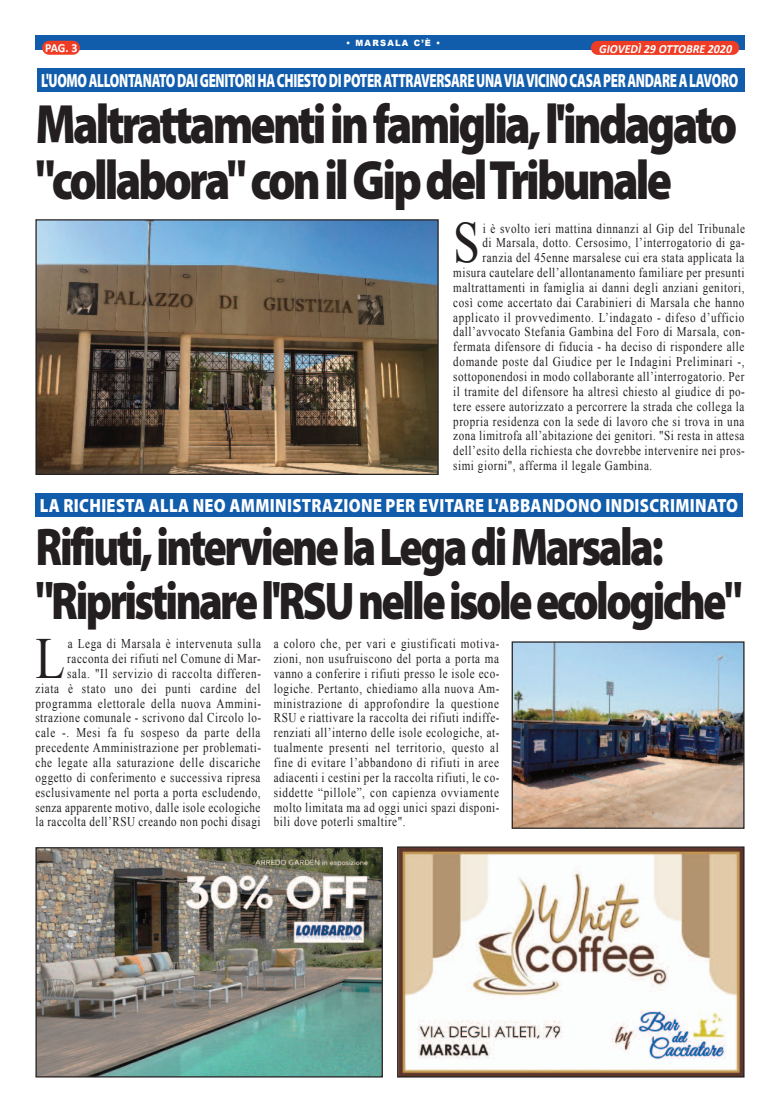
<style>
.page{position:relative;width:780px;height:1113px;background:#fff}
.page>*{position:absolute;margin:0;border:0;box-sizing:border-box;transform-origin:0 0}
.t1{font:58.25px "Times New Roman";color:#231f20;scale:.83 1}
.t2{font:900 55.75px/55.9px "Myriad Pro";letter-spacing:-.06em;color:#231f20;scale:.84 1}
.t3{font:900 53.38px/53.5px "Myriad Pro";letter-spacing:-.06em;color:#231f20;scale:.81 1}
.t4{font:900 19.12px "Myriad Pro";letter-spacing:-.01em;color:#fff;scale:.68 1}
.t5{font:900 19.12px "Myriad Pro";letter-spacing:.02em;color:#fff;scale:.85 1}
.t6{font:13.38px/14.9px "Times New Roman";letter-spacing:.05em;color:#231f20;text-align:right;scale:.83 1}
.t7{font:italic 700 12.38px "Calibri";color:#fff;scale:.96 1}
.t8{font:700 12.38px "Calibri";color:#fff;scale:.96 1}
.t9{font:900 8.62px "Arial";letter-spacing:.15em;color:#fff;scale:.96 1}
</style>
<div class="page">
<div style="left:35px;top:35px;width:709px;height:14px;background:#115cab"></div>
<div style="left:42px;top:41px;width:38px;height:14px;background:#ef3c25;border-radius:7px"></div>
<div style="left:591px;top:41px;width:148px;height:14px;background:#ef3c25;border-radius:7px"></div>
<div style="left:37px;top:68px;width:707px;height:24px;background:#115cab"></div>
<div style="left:35px;top:493px;width:708px;height:23px;background:#115cab"></div>
<img style="left:37px;top:221px;width:399px;height:252px">
<div style="left:35px;top:219px;width:403px;height:256px;border:1px solid #231f20"></div>
<img style="left:513px;top:643px;width:229px;height:184px">
<div style="left:511px;top:641px;width:233px;height:188px;border:1px solid #231f20"></div>
<img style="left:37px;top:849px;width:344px;height:226px">
<div style="left:35px;top:847px;width:348px;height:230px;border:1px solid #231f20"></div>
<img style="left:399px;top:848px;width:343px;height:227px">
<div style="left:397px;top:846px;width:347px;height:231px;border:1px solid #231f20"></div>
<p class="t9" style="left:346px;top:37px;width:100px">• MARSALA C’È •</p>
<p class="t8" style="left:45px;top:43px;width:35px">PAG. 3</p>
<p class="t7" style="left:599px;top:44px;width:140px">GIOVEDÌ 29 OTTOBRE 2020</p>
<h3 class="t4" style="left:41px;top:74px;width:1026px">L'UOMOALLONTANATODAIGENITORIHACHIESTODIPOTERATTRAVERSAREUNAVIAVICINOCASAPERANDAREALAVORO</h3>
<h2 class="t2" style="left:35px;top:100px;width:837px">MALTRATTAMENTIINFAMIGLIA,L'INDAGATO "COLLABORA"CONILGIPDELTRIBUNALE</h2>
<h1 class="t1" style="left:453px;top:210px;width:34px">S</h1>
<p class="t6" style="left:483px;top:220px;width:317px">i è svolto ieri mattina dinnanzi al Gip del Tribunale</p>
<p class="t6" style="left:482px;top:235px;width:318px">di Marsala, dotto. Cersosimo, l’interrogatorio di ga-</p>
<p class="t6" style="left:482px;top:250px;width:317px">ranzia del 45enne marsalese cui era stata applicata la</p>
<p class="t6" style="left:453px;top:265px;width:352px">misura cautelare dell’allontanamento familiare per presunti</p>
<p class="t6" style="left:453px;top:280px;width:352px">maltrattamenti in famiglia ai danni degli anziani genitori,</p>
<p class="t6" style="left:453px;top:295px;width:352px">così come accertato dai Carabinieri di Marsala che hanno</p>
<p class="t6" style="left:453px;top:310px;width:352px">applicato il provvedimento. L’indagato - difeso d’ufficio</p>
<p class="t6" style="left:453px;top:324px;width:353px">dall’avvocato Stefania Gambina del Foro di Marsala, con-</p>
<p class="t6" style="left:453px;top:339px;width:352px">fermata difensore di fiducia - ha deciso di rispondere alle</p>
<p class="t6" style="left:453px;top:354px;width:352px">domande poste dal Giudice per le Indagini Preliminari -,</p>
<p class="t6" style="left:453px;top:369px;width:352px">sottoponendosi in modo collaborante all’interrogatorio. Per</p>
<p class="t6" style="left:453px;top:384px;width:353px">il tramite del difensore ha altresì chiesto al giudice di po-</p>
<p class="t6" style="left:453px;top:399px;width:352px">tere essere autorizzato a percorrere la strada che collega la</p>
<p class="t6" style="left:453px;top:414px;width:352px">propria residenza con la sede di lavoro che si trova in una</p>
<p class="t6" style="left:453px;top:428px;width:352px">zona limitrofa all’abitazione dei genitori. "Si resta in attesa</p>
<p class="t6" style="left:453px;top:443px;width:353px">dell’esito della richiesta che dovrebbe intervenire nei pros-</p>
<p class="t6" style="left:453px;top:458px;width:241px">simi giorni", afferma il legale Gambina.</p>
<h3 class="t5" style="left:40px;top:498px;width:823px">LA RICHIESTA ALLA NEO AMMINISTRAZIONE PER EVITARE L'ABBANDONO INDISCRIMINATO</h3>
<h3 class="t3" style="left:35px;top:524px;width:874px">RIFIUTI,INTERVIENELALEGADIMARSALA: "RIPRISTINAREL'RSUNELLEISOLEECOLOGICHE"</h3>
<p class="t6" style="left:35px;top:636px;width:273px">a Lega di Marsala è intervenuta sulla racconta dei rifiuti nel Comune di Mar-<br>sala. "Il servizio di raccolta differen-<br>ziata è stato uno dei punti cardine del programma elettorale della nuova Ammini&shy;strazione comunale - scrivono dal Circolo lo&shy;cale -. Mesi fa fu sospeso da parte della precedente Amministrazione per problemati&shy;che legate alla saturazione delle discariche oggetto di conferimento e successiva ripresa esclusivamente nel porta a porta escludendo, senza apparente motivo, dalle isole ecologiche la raccolta dell’RSU creando non pochi disagi</p>
<p class="t6" style="left:274px;top:636px;width:273px;text-align:justify">a coloro che, per vari e giustificati motiva&shy;zioni, non usufruiscono del porta a porta ma vanno a conferire i rifiuti presso le isole eco&shy;logiche. Pertanto, chiediamo alla nuova Am&shy;ministrazione di approfondire la questione RSU e riattivare la raccolta dei rifiuti indiffe&shy;renziati all’interno delle isole ecologiche, at&shy;tualmente presenti nel territorio, questo al fine di evitare l’abbandono di rifiuti in aree adiacenti i cestini per la raccolta rifiuti, le co&shy;siddette “pillole”, con capienza ovviamente molto limitata ma ad oggi unici spazi disponi&shy;bili dove poterli smaltire".</p>
<h1 class="t1" style="left:35px;top:626px;width:37px">L</h1>
</div>
